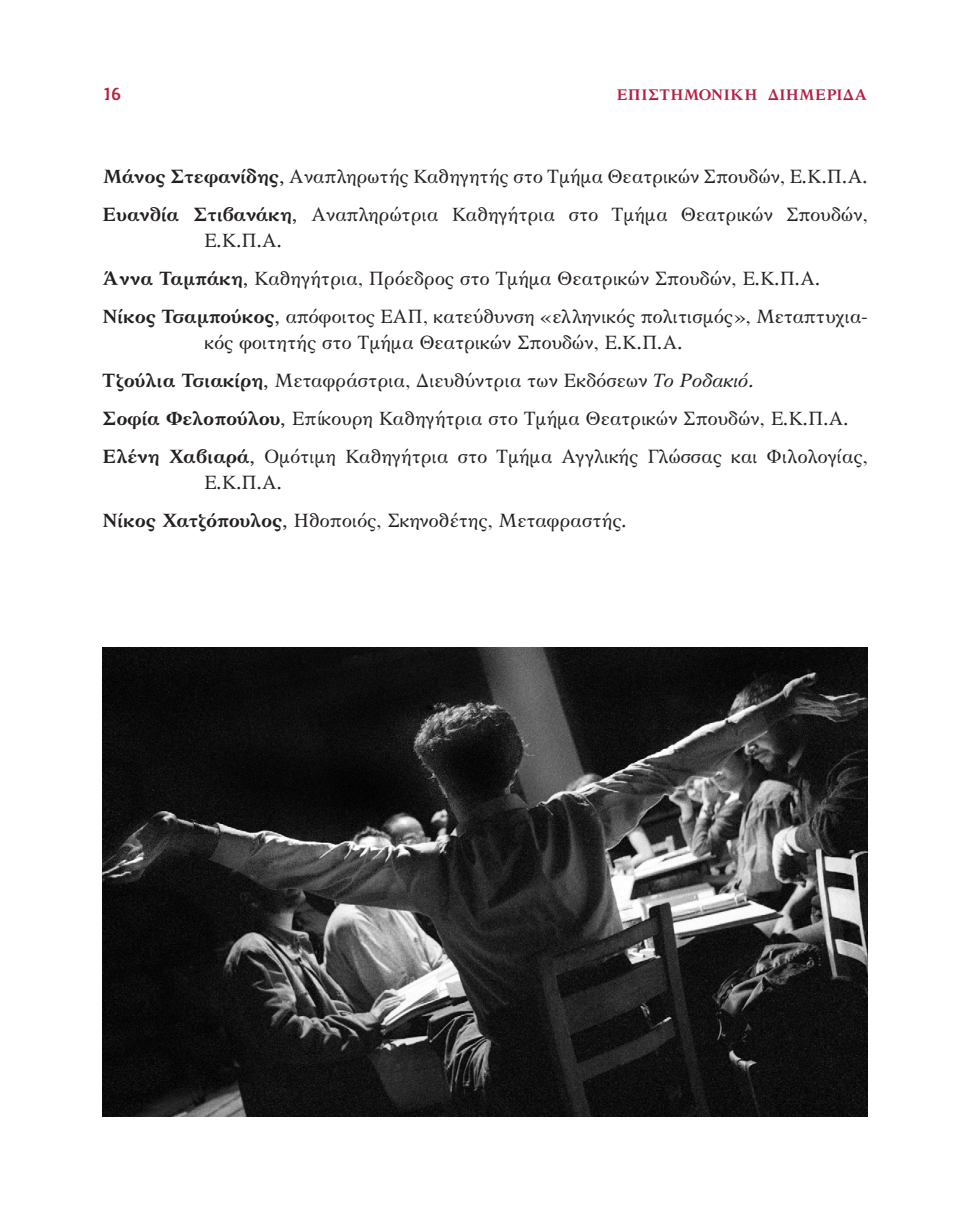
<style>
.page{position:relative;width:964px;height:1219px;background:#fff}
.page>*{position:absolute;margin:0;border:0;box-sizing:border-box;transform-origin:0 0}
.t1{font:20px/38px "Katsoulidis";color:#231f20}
.t2{font:18px "CF Derrida";color:#b51e41}
.t3{font:700 16px "Katsoulidis";color:#b51e41}
.s1{font-weight:700}
.s2{font-style:italic}
</style>
<div class="page">
<img style="left:102px;top:648px;width:765px;height:469px">
<p class="t2" style="left:102px;top:84px;width:21px">16</p>
<p class="t3" style="left:616px;top:86px;width:253px">ΕΠΙΣΤΗΜΟΝΙΚΗ ∆ΙΗΜΕΡΙ∆Α</p>
<p class="t1" style="left:102px;top:158px;width:767px"><span class="s1">Μάνος Στεφανίδης,</span> Αναπληρωτής Καθηγητής στο Τµήµα Θεατρικών Σπουδών, Ε.Κ.Π.Α.<br><span class="s1">Ευανθία Στιβανάκη,</span> Αναπληρώτρια Καθηγήτρια στο Τµήµα Θεατρικών Σπουδών,</p>
<p class="t1" style="left:102px;top:222px;width:767px;text-indent:102px">Ε.Κ.Π.Α.<br><span class="s1">Άννα Ταµπάκη,</span> Καθηγήτρια, Πρόεδρος στο Τµήµα Θεατρικών Σπουδών, Ε.Κ.Π.Α.<br><span class="s1">Νίκος Τσαµπούκος,</span> απόφοιτος ΕΑΠ, κατεύθυνση «ελληνικός πολιτισµός», Μεταπτυχια-</p>
<p class="t1" style="left:102px;top:324px;width:767px;text-indent:102px">κός φοιτητής στο Τµήµα Θεατρικών Σπουδών, Ε.Κ.Π.Α.<br><span class="s1">Τζούλια Τσιακίρη,</span> Μεταφράστρια, ∆ιευθύντρια των Εκδόσεων <span class="s2">Το Ροδακιό.<br></span><span class="s1">Σοφία Φελοπούλου,</span> Επίκουρη Καθηγήτρια στο Τµήµα Θεατρικών Σπουδών, Ε.Κ.Π.Α.<br><span class="s1">Ελένη Χαβιαρά,</span> Οµότιµη Καθηγήτρια στο Τµήµα Αγγλικής Γλώσσας και Φιλολογίας,</p>
<p class="t1" style="left:102px;top:464px;width:526px;text-indent:102px">Ε.Κ.Π.Α.<br><span class="s1">Νίκος Χατζόπουλος,</span> Ηθοποιός, Σκηνοθέτης, Μεταφραστής.</p>
</div>
